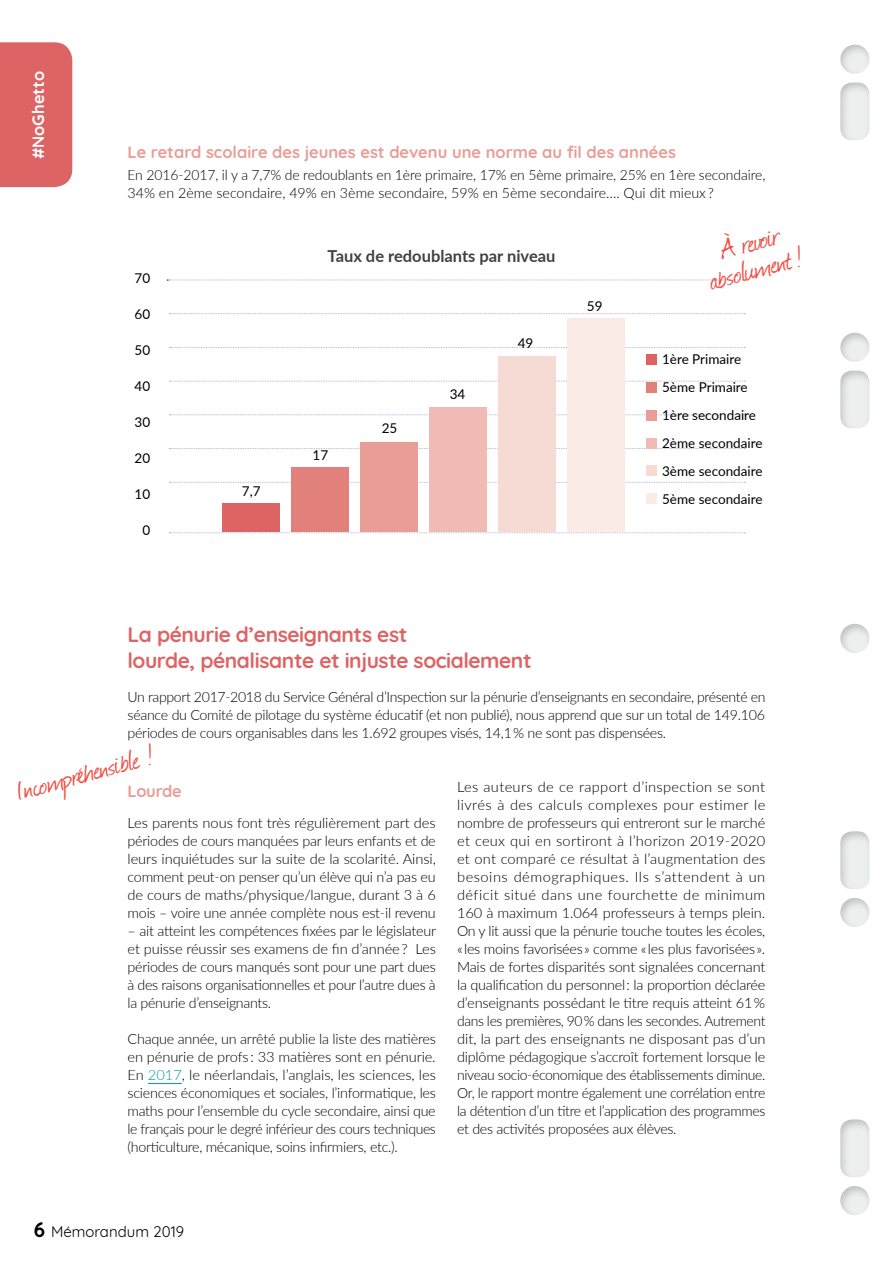
<style>
.page{position:relative;width:893px;height:1263px;background:#fff}
.page>*{position:absolute;margin:0;border:0;box-sizing:border-box;transform-origin:0 0}
.t1{font:33px/27px "Journal";color:#f04b41;text-align:center}
.t2{font:700 21px/25.2px "Quicksand";letter-spacing:-.02em;color:#dd6465}
.t3{font:700 16.5px "Quicksand";color:#e89d96}
.t4{font:700 16.5px "Lato";color:#414042}
.t5{font:700 16.5px "Quicksand";color:#fff}
.t6{font:15px "Quicksand";color:#000}
.t7{font:300 14.25px/18px "Lato";letter-spacing:-.02em;color:#000;text-align:justify}
.t8{font:13.5px/27.9px "Lato";color:#000}
.s1{color:#0099b8}
.s2{font-weight:700;font-size:21px}
</style>
<div class="page">
<hr style="left:148px;top:1083px;width:34px;height:1px;background:#0099b8">
<svg style="left:167px;top:279px;width:579px;height:255px"></svg>
<div style="left:647px;top:354px;width:10px;height:10px;background:#dd6465"></div>
<div style="left:647px;top:382px;width:10px;height:10px;background:#e2817b"></div>
<div style="left:647px;top:410px;width:10px;height:10px;background:#e89d96"></div>
<div style="left:647px;top:438px;width:10px;height:10px;background:#efbbb4"></div>
<div style="left:647px;top:466px;width:10px;height:10px;background:#f6dbd5"></div>
<div style="left:647px;top:494px;width:10px;height:10px;background:#faebe7"></div>
<div style="left:0;top:42px;width:72px;height:145px;background:#dd6465"></div>
<div style="left:816px;top:25px;width:77px;height:1191px;background:#000;opacity:.3"></div>
<p class="t5" style="left:25px;top:159px;width:89px;rotate:-90deg">#NoGhetto</p>
<p class="t3" style="left:127px;top:138px;width:550px">Le retard scolaire des jeunes est devenu une norme au fil des années</p>
<p class="t7" style="left:127px;top:165px;width:639px">En 2016-2017, il y a 7,7% de redoublants en 1ère primaire, 17% en 5ème primaire, 25% en 1ère secondaire,<br>34% en 2ème secondaire, 49% en 3ème secondaire, 59% en 5ème secondaire…. Qui dit mieux ?</p>
<p class="t8" style="left:135px;top:264px;width:17px">70</p>
<p class="t8" style="left:135px;top:300px;width:17px">60</p>
<p class="t8" style="left:135px;top:335px;width:17px">50</p>
<p class="t8" style="left:135px;top:371px;width:17px">40</p>
<p class="t8" style="left:135px;top:407px;width:17px">30</p>
<p class="t8" style="left:135px;top:443px;width:17px">20</p>
<p class="t8" style="left:135px;top:479px;width:17px">10</p>
<p class="t8" style="left:142px;top:515px;width:9px">0</p>
<p class="t8" style="left:242px;top:476px;width:20px">7,7</p>
<p class="t4" style="left:328px;top:244px;width:229px">Taux de redoublants par niveau</p>
<p class="t8" style="left:313px;top:440px;width:17px">17</p>
<p class="t8" style="left:382px;top:413px;width:17px">25</p>
<p class="t8" style="left:450px;top:379px;width:17px">34</p>
<p class="t8" style="left:518px;top:328px;width:17px">49</p>
<p class="t8" style="left:587px;top:291px;width:17px">59</p>
<h1 class="t1" style="left:700px;top:241px;width:96px;rotate:-15deg">À revoir absolument!</h1>
<p class="t8" style="left:662px;top:344px;width:102px">1ère Primaire<br>5ème Primaire<br>1ère secondaire<br>2ème secondaire<br>3ème secondaire<br>5ème secondaire</p>
<h2 class="t2" style="left:128px;top:621px;width:405px">La pénurie d’enseignants est<br>lourde, pénalisante et injuste socialement</h2>
<p class="t7" style="left:128px;top:687px;width:639px">Un rapport 2017-2018 du Service Général d’Inspection sur la pénurie d’enseignants en secondaire, présenté en séance du Comité de pilotage du système éducatif (et non publié), nous apprend que sur un total de 149.106 périodes de cours organisables dans les 1.692 groupes visés, 14,1 % ne sont pas dispensées.</p>
<h1 class="t1" style="left:12px;top:778px;width:144px;rotate:-15deg">Incompréhensible !</h1>
<p class="t3" style="left:128px;top:777px;width:56px">Lourde</p>
<p class="t7" style="left:128px;top:813px;width:310px">Les parents nous font très régulièrement part des périodes de cours manquées par leurs enfants et de leurs inquiétudes sur la suite de la scolarité. Ainsi, comment peut-on penser qu’un élève qui n’a pas eu de cours de maths/physique/langue, durant 3 à 6 mois – voire une année complète nous est-il revenu</p>
<p class="t7" style="left:128px;top:921px;width:310px">– ait atteint les compétences fixées par le législateur et puisse réussir ses examens de fin d’année ? Les périodes de cours manqués sont pour une part dues à des raisons organisationnelles et pour l’autre dues à la pénurie d’enseignants.</p>
<p class="t7" style="left:128px;top:1029px;width:310px">Chaque année, un arrêté publie la liste des matières en pénurie de profs : 33 matières sont en pénurie.<br>En <span class="s1">2017</span>, le néerlandais, l’anglais, les sciences, les sciences économiques et sociales, l’informatique, les maths pour l’ensemble du cycle secondaire, ainsi que le français pour le degré inférieur des cours techniques (horticulture, mécanique, soins infirmiers, etc.).</p>
<p class="t7" style="left:457px;top:777px;width:310px">Les auteurs de ce rapport d’inspection se sont livrés à des calculs complexes pour estimer le nombre de professeurs qui entreront sur le marché et ceux qui en sortiront à l’horizon 2019-2020 et ont comparé ce résultat à l’augmentation des besoins démographiques. Ils s’attendent à un déficit situé dans une fourchette de minimum 160 à maximum 1.064 professeurs à temps plein.<br>On y lit aussi que la pénurie touche toutes les écoles, « les moins favorisées » comme « les plus favorisées ».<br>Mais de fortes disparités sont signalées concernant la qualification du personnel : la proportion déclarée d’enseignants possédant le titre requis atteint 61 % dans les premières, 90 % dans les secondes. Autrement dit, la part des enseignants ne disposant pas d’un diplôme pédagogique s’accroît fortement lorsque le niveau socio-économique des établissements diminue.<br>Or, le rapport montre également une corrélation entre la détention d’un titre et l’application des programmes et des activités proposées aux élèves.</p>
<p class="t6" style="left:34px;top:1220px;width:152px"><span class="s2">6</span> Mémorandum 2019</p>
</div>
